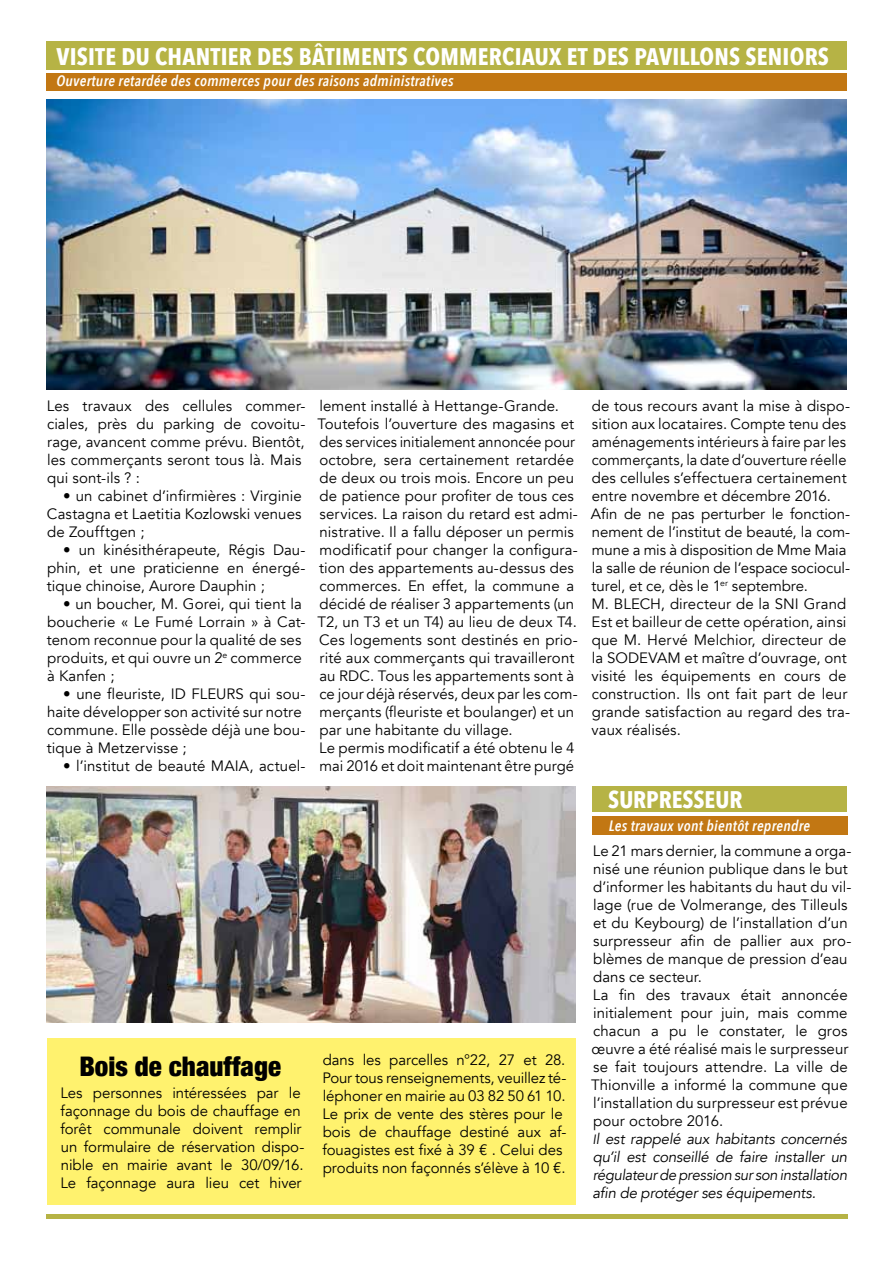
<style>
.page{position:relative;width:893px;height:1263px;background:#fff}
.page>*{position:absolute;margin:0;border:0;box-sizing:border-box;transform-origin:0 0}
.t1{font:900 condensed 27px "Helvetica Neue";color:#000}
.t2{font:700 24px "Avenir Next Condensed";letter-spacing:.01em;color:#fff}
.t3{font:15px/18px "Avenir";letter-spacing:.005em;color:#000}
.t4{font:italic 600 15px "Avenir Next Condensed";letter-spacing:.02em;color:#fff}
.s1{font-style:italic;font-size:13.5px}
.s2{font-style:italic}
</style>
<div class="page">
<hr style="left:47px;top:1214px;width:801px;height:4px;background:#b6b345">
<div style="left:47px;top:73px;width:800px;height:18px;background:#c27713"></div>
<div style="left:47px;top:41px;width:800px;height:29px;background:#b6b345"></div>
<img style="left:47px;top:99px;width:800px;height:291px">
<img style="left:47px;top:787px;width:528px;height:235px">
<div style="left:593px;top:816px;width:255px;height:18px;background:#c27713"></div>
<div style="left:592px;top:787px;width:255px;height:25px;background:#b6b345"></div>
<div style="left:47px;top:1038px;width:528px;height:167px;background:#fff26e"></div>
<h2 class="t2" style="left:56px;top:41px;width:152px">VISITE DU CHANTIER</h2>
<h2 class="t2" style="left:257px;top:41px;width:200px">DES BÂTIMENTS COMMER</h2>
<h2 class="t2" style="left:502px;top:41px;width:169px">CIAUX ET DES PAVILL</h2>
<h2 class="t2" style="left:700px;top:41px;width:58px">ONS SENI</h2>
<h2 class="t2" style="left:790px;top:41px;width:28px">ORS</h2>
<p class="t4" style="left:56px;top:72px;width:399px">Ouverture retardée des commerces pour des raisons administratives</p>
<p class="t3" style="left:47px;top:397px;width:260px">Les travaux des cellules commer&shy;ciales, près du parking de covoitu&shy;rage, avancent comme prévu. Bientôt, les commerçants seront tous là. Mais qui sont-ils ? :</p>
<p class="t3" style="left:47px;top:487px;width:256px;text-align:justify;text-indent:16px">• un cabinet d’infirmières : Virginie Castagna et Laetitia Kozlowski venues de Zoufftgen ;</p>
<p class="t3" style="left:47px;top:541px;width:260px;text-align:justify;text-indent:16px">• un kinésithérapeute, Régis Dau&shy;phin, et une praticienne en énergé&shy;tique chinoise, Aurore Dauphin ;</p>
<p class="t3" style="left:47px;top:595px;width:260px;text-indent:16px">• un boucher, M. Gorei, qui tient la boucherie « Le Fumé Lorrain » à Cat&shy;tenom reconnue pour la qualité de ses produits, et qui ouvre un 2<sup>e</sup> commerce à Kanfen ;</p>
<p class="t3" style="left:47px;top:685px;width:260px;text-indent:16px">• une fleuriste, ID FLEURS qui sou&shy;haite développer son activité sur notre commune. Elle possède déjà une bou&shy;tique à Metzervisse ;</p>
<p class="t3" style="left:63px;top:757px;width:244px">• l’institut de beauté MAIA, actuel-</p>
<h1 class="t1" style="left:79px;top:1044px;width:203px">Bois de chauffage</h1>
<p class="t3" style="left:60px;top:1084px;width:246px">Les personnes intéressées par le façonnage du bois de chauffage en forêt communale doivent remplir un formulaire de réservation dispo&shy;nible en mairie avant le 30/09/16.<br>Le façonnage aura lieu cet hiver</p>
<p class="t3" style="left:317px;top:397px;width:262px">lement installé à Hettange-Grande.<br>Toutefois l’ouverture des magasins et des services initialement annoncée pour octobre, sera certainement retardée de deux ou trois mois. Encore un peu de patience pour profiter de tous ces services. La raison du retard est admi&shy;nistrative. Il a fallu déposer un permis modificatif pour changer la configura&shy;tion des appartements au-dessus des commerces. En effet, la commune a décidé de réaliser 3 appartements (un T2, un T3 et un T4) au lieu de deux T4.<br>Ces logements sont destinés en prio&shy;rité aux commerçants qui travailleront au RDC. Tous les appartements sont à ce jour déjà réservés, deux par les com&shy;merçants (fleuriste et boulanger) et un par une habitante du village.<br>Le permis modificatif a été obtenu le 4 mai 2016 et doit maintenant être purgé</p>
<p class="t3" style="left:591px;top:397px;width:261px">de tous recours avant la mise à dispo&shy;sition aux locataires. Compte tenu des aménagements intérieurs à faire par les commerçants, la date d’ouverture réelle des cellules s’effectuera certainement entre novembre et décembre 2016.<br>Afin de ne pas perturber le fonction&shy;nement de l’institut de beauté, la com&shy;mune a mis à disposition de Mme Maia la salle de réunion de l’espace sociocul&shy;turel, et ce, dès le 1<sup>er</sup> septembre.<br>M. BLECH, directeur de la SNI Grand Est et bailleur de cette opération, ainsi que M. Hervé Melchior, directeur de la SODEVAM et maître d’ouvrage, ont visité les équipements en cours de construction. Ils ont fait part de leur grande satisfaction au regard des tra&shy;vaux réalisés.</p>
<h2 class="t2" style="left:608px;top:785px;width:136px">SURPRESSEUR</h2>
<p class="t3" style="left:322px;top:1051px;width:246px">dans les parcelles n°22, 27 et 28.<br>Pour tous renseignements, veuillez té&shy;léphoner en mairie au 03 82 50 61 10.<br>Le prix de vente des stères pour le bois de chauffage destiné aux af&shy;fouagistes est fixé à 39 € . Celui des produits non façonnés s’élève à 10 €.</p>
<p class="t4" style="left:609px;top:816px;width:203px">Les travaux vont bientôt reprendre</p>
<p class="t3" style="left:591px;top:842px;width:262px">Le 21 mars dernier, la commune a orga&shy;nisé une réunion publique dans le but d’informer les habitants du haut du vil&shy;lage (rue de Volmerange, des Tilleuls et du Keybourg) de l’installation d’un surpresseur afin de pallier aux pro&shy;blèmes de manque de pression d’eau dans ce secteur.<br>La fin des travaux était annoncée initialement pour juin, mais comme chacun a pu le constater, le gros œuvre a été réalisé mais le surpresseur se fait toujours attendre. La ville de Thionville a informé la commune que l’installation du surpresseur est prévue pour octobre 2016.<br><span class="s1">I</span><span class="s2">l est rappelé aux habitants concernés qu’il est conseillé de faire installer un régulateur de pression sur son installation afin de protéger ses équipements.</span></p>
</div>
